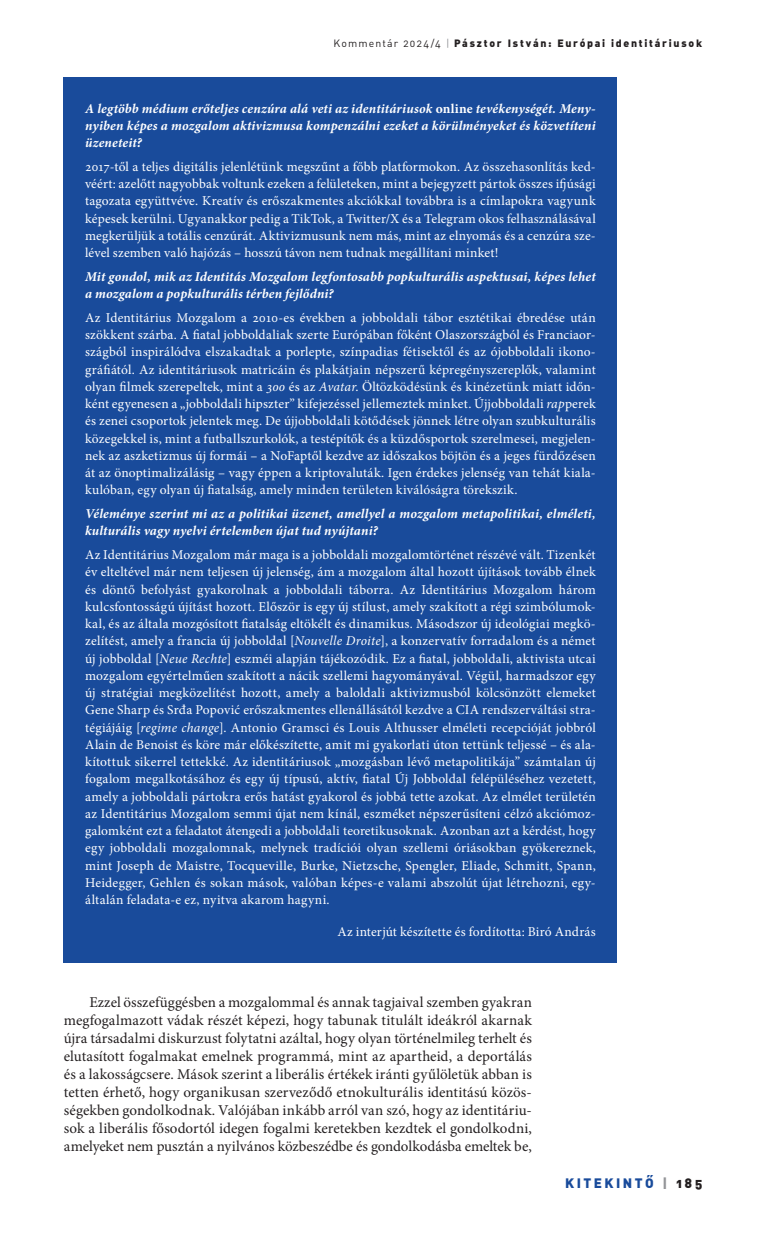
<style>
.page{position:relative;width:766px;height:1234px;background:#fff}
.page>*{position:absolute;margin:0;border:0;box-sizing:border-box;transform-origin:0 0}
._9_-_kenyér_2_---_10_pt{font:15px/18px "Minion Pro";letter-spacing:.005em;color:#231f20}
._2001_--_keretes_kenyér{font:13.5px/17.2px "Minion Pro";letter-spacing:.01em;color:#fff}
._2001_--_keretes_kenyér-2{font:italic 700 13.5px/17.2px "Minion Pro";letter-spacing:.015em;color:#fff}
.t1{font:13.5px "DIN Alt Blk PFL";letter-spacing:.2em;color:#194b9b}
.t2{font:10.5px "DIN Alt Blk PFL";letter-spacing:.175em;color:#231f20}
.s1{font-family:"DIN Alt PFL"}
.s2{font-family:"DIN Alt PFL";color:#939598}
.s3{font-style:normal}
.s4{font-style:italic}
.s5{color:#939598}
.s6{color:#231f20}
</style>
<div class="page">
<div style="left:64px;top:77px;width:553px;height:885px;background:#194b9b"></div>
<p class="t2" style="left:333px;top:36px;width:370px"><span class="s1">Kommentár 2024/4</span> <span class="s2">|</span> Pásztor István: Európai identitáriusok</p>
<p class="_2001_--_keretes_kenyér-2" style="left:85px;top:100px;width:512px;text-align:justify">A legtöbb médium erőteljes cenzúra alá veti az identitáriusok <span class="s3">online</span> tevékenységét. Men - nyiben képes a mozgalom aktivizmusa kompenzálni ezeket a körülményeket és közvetíteni üzeneteit?</p>
<p class="_2001_--_keretes_kenyér" style="left:85px;top:158px;width:512px;text-align:justify">2017-től a teljes digitális jelenlétünk megszűnt a főbb platformokon. Az összehasonlítás ked&shy;véért: azelőtt nagyobbak voltunk ezeken a felületeken, mint a bejegyzett pártok összes ifjúsági tagozata együttvéve. Kreatív és erőszakmentes akciókkal továbbra is a címlapokra vagyunk képesek kerülni. Ugyanakkor pedig a TikTok, a Twitter/X és a Telegram okos felhasználásával megkerüljük a totális cenzúrát. Aktivizmusunk nem más, mint az elnyomás és a cenzúra sze&shy;lével szemben való hajózás – hosszú távon nem tudnak megállítani minket!</p>
<p class="_2001_--_keretes_kenyér-2" style="left:85px;top:268px;width:512px">Mit gondol, mik az Identitás Mozgalom legfontosabb popkulturális aspektusai, képes lehet a mozgalom a popkulturális térben fejlődni?</p>
<p class="_2001_--_keretes_kenyér" style="left:85px;top:309px;width:512px">Az Identitárius Mozgalom a 2010-es években a jobboldali tábor esztétikai ébredése után szökkent szárba. A fiatal jobboldaliak szerte Európában főként Olaszországból és Franciaor&shy;szágból inspirálódva elszakadtak a porlepte, színpadias fétisektől és az ójobboldali ikono&shy;gráfiától. Az identitáriusok matricáin és plakátjain népszerű képregényszereplők, valamint olyan filmek szerepeltek, mint a <span class="s4">300</span> és az <span class="s4">Avatar</span>. Öltözködésünk és kinézetünk miatt időn&shy;ként egyenesen a „jobboldali hipszter” kifejezéssel jellemeztek minket. Újjobboldali <span class="s4">rap</span>perek és zenei csoportok jelentek meg. De újjobboldali kötődések jönnek létre olyan szubkulturális közegekkel is, mint a futballszurkolók, a testépítők és a küzdősportok szerelmesei, megjelen&shy;nek az aszketizmus új formái – a NoFaptől kezdve az időszakos böjtön és a jeges fürdőzésen át az önoptimalizálásig – vagy éppen a kriptovaluták. Igen érdekes jelenség van tehát kiala&shy;kulóban, egy olyan új fiatalság, amely minden területen kiválóságra törekszik.</p>
<p class="_2001_--_keretes_kenyér-2" style="left:85px;top:505px;width:512px">Véleménye szerint mi az a politikai üzenet, amellyel a mozgalom metapolitikai, elméleti, kulturális vagy nyelvi értelemben újat tud nyújtani?</p>
<p class="_2001_--_keretes_kenyér" style="left:85px;top:546px;width:512px">Az Identitárius Mozgalom már maga is a jobboldali mozgalomtörténet részévé vált. Tizenkét év elteltével már nem teljesen új jelenség, ám a mozgalom által hozott újítások tovább élnek és döntő befolyást gyakorolnak a jobboldali táborra. Az Identitárius Mozgalom három kulcsfontosságú újítást hozott. Először is egy új stílust, amely szakított a régi szimbólumok&shy;kal, és az általa mozgósított fiatalság eltökélt és dinamikus. Másodszor új ideológiai megkö&shy;zelítést, amely a francia új jobboldal [<span class="s4">Nouvelle Droite</span>], a konzervatív forradalom és a német új jobboldal [<span class="s4">Neue Rechte</span>] eszméi alapján tájékozódik. Ez a fiatal, jobboldali, aktivista utcai mozgalom egyértelműen szakított a nácik szellemi hagyományával. Végül, harmadszor egy új stratégiai megközelítést hozott, amely a baloldali aktivizmusból kölcsönzött elemeket Gene Sharp és Srđa Popović erőszakmentes ellenállásától kezdve a CIA rendszerváltási stra&shy;tégiájáig [<span class="s4">regime change</span>]. Antonio Gramsci és Louis Althusser elméleti recepcióját jobbról Alain de Benoist és köre már előkészítette, amit mi gyakorlati úton tettünk teljessé – és ala&shy;kítottuk sikerrel tettekké. Az identitáriusok „mozgásban lévő metapolitikája” számtalan új fogalom megalkotásához és egy új típusú, aktív, fiatal Új Jobboldal felépüléséhez vezetett, amely a jobboldali pártokra erős hatást gyakorol és jobbá tette azokat. Az elmélet területén az Identitárius Mozgalom semmi újat nem kínál, eszméket népszerűsíteni célzó akciómoz&shy;galomként ezt a feladatot átengedi a jobboldali teoretikusoknak. Azonban azt a kérdést, hogy egy jobboldali mozgalomnak, melynek tradíciói olyan szellemi óriásokban gyökereznek, mint Joseph de Maistre, Tocqueville, Burke, Nietzsche, Spengler, Eliade, Schmitt, Spann, Heidegger, Gehlen és sokan mások, valóban képes-e valami abszolút újat létrehozni, egy&shy;általán feladata-e ez, nyitva akarom hagyni.</p>
<p class="_2001_--_keretes_kenyér" style="left:337px;top:923px;width:260px">Az interjút készítette és fordította: Biró András</p>
<p class="_9_-_kenyér_2_---_10_pt" style="left:64px;top:993px;width:469px;text-indent:26px">Ezzel összefüggésben a mozgalommal és annak tagjaival szemben gyakran megfogalmazott vádak részét képezi, hogy tabunak titulált ideákról akarnak újra társadalmi diskurzust folytatni azáltal, hogy olyan történelmileg terhelt és elutasított fogalmakat emelnek programmá, mint az apartheid, a deportálás és a lakosságcsere. Mások szerint a liberális értékek iránti gyűlöletük abban is tetten érhető, hogy organikusan szerveződő etnokulturális identitású közös&shy;ségekben gondolkodnak. Valójában inkább arról van szó, hogy az identitáriu&shy;sok a liberális fősodortól idegen fogalmi keretekben kezdtek el gondolkodni, amelyeket nem pusztán a nyilvános közbeszédbe és gondolkodásba emeltek be,</p>
<p class="t1" style="left:565px;top:1173px;width:138px">KITEKINTŐ <span class="s5">|</span> <span class="s6">185</span></p>
</div>
